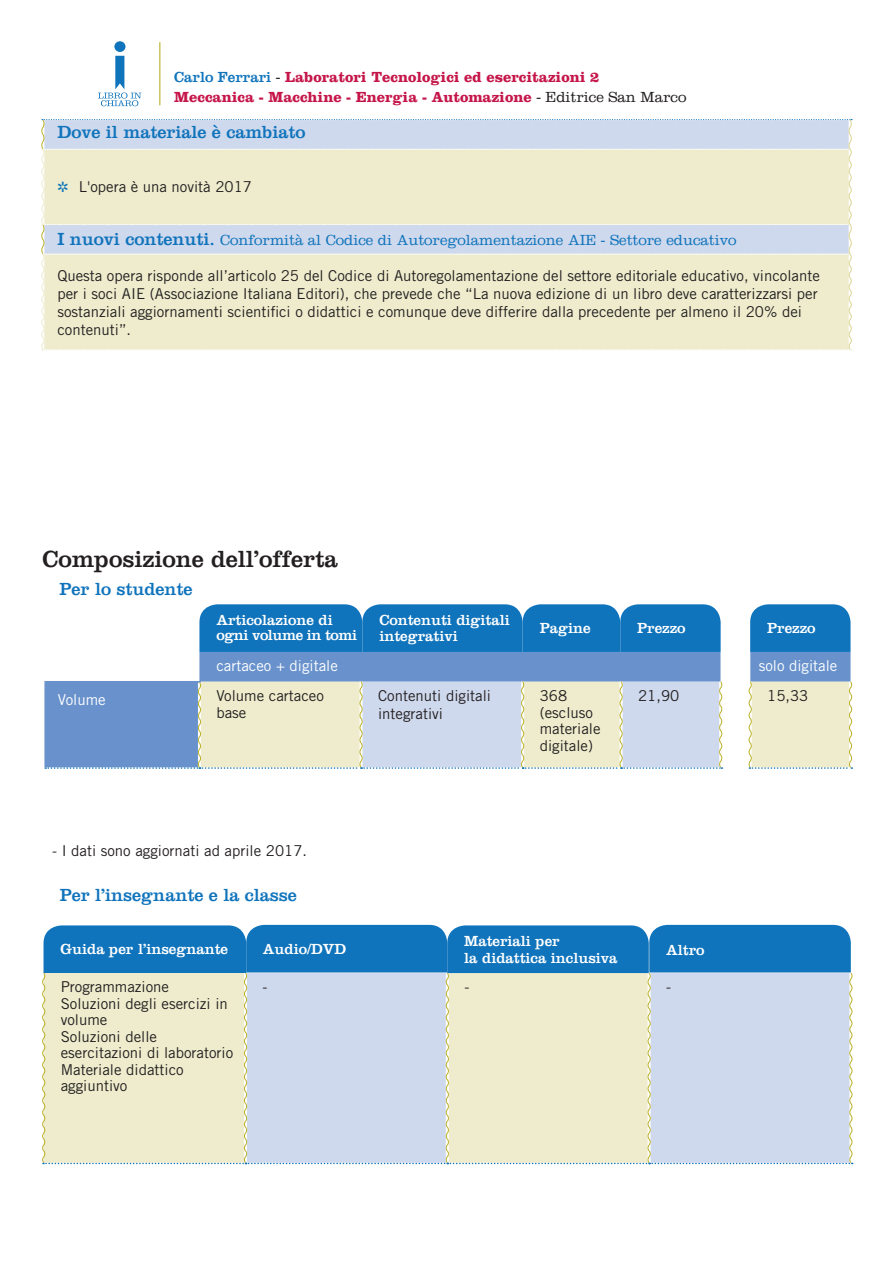
<style>
.page{position:relative;width:893px;height:1263px;background:#fff}
.page>*{position:absolute;margin:0;border:0;box-sizing:border-box;transform-origin:0 0}
.t1{font:24px "Clarendon";color:#231f20}
.t2{font:18px "Clarendon";color:#1074bc}
.t3{font:15px/16.5px "Trade Gothic LT Std";color:#231f20}
.t4{font:15px/16.5px "Clarendon";color:#fff}
.t5{font:700 15px/19.8px "Clarendon";color:#c5164a}
.t6{font:300 15px "Clarendon";color:#1074bc}
.t7{font:15px "Trade Gothic LT Std";color:#fff}
.s1{font-weight:400;color:#1074bc}
.s2{font-weight:300;color:#231f20}
.s3{color:#1074bc}
.s4{font-weight:400;font-size:18px}
</style>
<div class="page">
<hr style="left:159px;top:42px;width:1px;height:63px;background:#bbb12a">
<div style="left:114px;top:41px;width:11px;height:11px;background:#1074bc;border-radius:50%"></div>
<svg style="left:98px;top:56px;width:43px;height:50px"></svg>
<hr style="left:44px;top:681px;width:157px;height:1px;background:#6992cc">
<hr style="left:44px;top:682px;width:2px;height:85px;background:#6992cc">
<svg style="left:45px;top:604px;width:808px;height:165px;background:#9abbd4"></svg>
<svg style="left:42px;top:925px;width:811px;height:239px;background:#b6ccd6"></svg>
<svg style="left:41px;top:119px;width:812px;height:231px;background:#e6e7d5"></svg>
<p class="t5" style="left:174px;top:67px;width:514px"><span class="s1">Carlo Ferrari</span> <span class="s2">-</span> Laboratori Tecnologici ed esercitazioni 2<br>Meccanica - Macchine - Energia - Automazione <span class="s2">- Editrice San Marco</span></p>
<p class="t2" style="left:57px;top:122px;width:249px">Dove il materiale è cambiato</p>
<p class="t3" style="left:57px;top:180px;width:196px"><span class="s3">✲</span> L'opera è una novità 2017</p>
<p class="t6" style="left:57px;top:232px;width:680px"><span class="s4">I nuovi contenuti.</span> Conformità al Codice di Autoregolamentazione AIE - Settore educativo</p>
<p class="t3" style="left:57px;top:267px;width:764px;line-height:18px">Questa opera risponde all’articolo 25 del Codice di Autoregolamentazione del settore editoriale educativo, vincolante per i soci AIE (Associazione Italiana Editori), che prevede che “La nuova edizione di un libro deve caratterizzarsi per sostanziali aggiornamenti scientifici o didattici e comunque deve differire dalla precedente per almeno il 20% dei contenuti”.</p>
<h1 class="t1" style="left:43px;top:545px;width:297px">Composizione dell’offerta</h1>
<p class="t2" style="left:60px;top:578px;width:135px">Per lo studente</p>
<p class="t4" style="left:216px;top:613px;width:142px;line-height:15px">Articolazione di ogni volume in tomi</p>
<p class="t4" style="left:379px;top:612px;width:132px">Contenuti digitali integrativi</p>
<p class="t4" style="left:540px;top:620px;width:52px">Pagine</p>
<p class="t4" style="left:637px;top:620px;width:50px">Prezzo</p>
<p class="t4" style="left:767px;top:620px;width:50px">Prezzo</p>
<p class="t7" style="left:216px;top:661px;width:123px">cartaceo + digitale</p>
<p class="t7" style="left:759px;top:661px;width:80px">solo digitale</p>
<p class="t7" style="left:58px;top:695px;width:49px">Volume</p>
<p class="t3" style="left:216px;top:689px;width:109px">Volume cartaceo base</p>
<p class="t3" style="left:378px;top:688px;width:114px;line-height:18px">Contenuti digitali integrativi</p>
<p class="t3" style="left:540px;top:689px;width:62px">368 (escluso materiale digitale)</p>
<p class="t3" style="left:638px;top:689px;width:43px">21,90</p>
<p class="t3" style="left:767px;top:689px;width:43px">15,33</p>
<p class="t3" style="left:52px;top:843px;width:256px">- I dati sono aggiornati ad aprile 2017.</p>
<p class="t2" style="left:60px;top:884px;width:238px">Per l’insegnante e la classe</p>
<p class="t4" style="left:61px;top:941px;width:169px">Guida per l’insegnante</p>
<p class="t3" style="left:61px;top:980px;width:174px">Programmazione<br>Soluzioni degli esercizi in volume<br>Soluzioni delle esercitazioni di laboratorio<br>Materiale didattico aggiuntivo</p>
<p class="t3" style="left:263px;top:980px;width:6px">-</p>
<p class="t3" style="left:464px;top:980px;width:6px">-</p>
<p class="t3" style="left:666px;top:980px;width:6px">-</p>
<p class="t4" style="left:263px;top:941px;width:85px">Audio/DVD</p>
<p class="t4" style="left:464px;top:933px;width:155px">Materiali per<br>la didattica inclusiva</p>
<p class="t4" style="left:666px;top:941px;width:40px">Altro</p>
</div>
